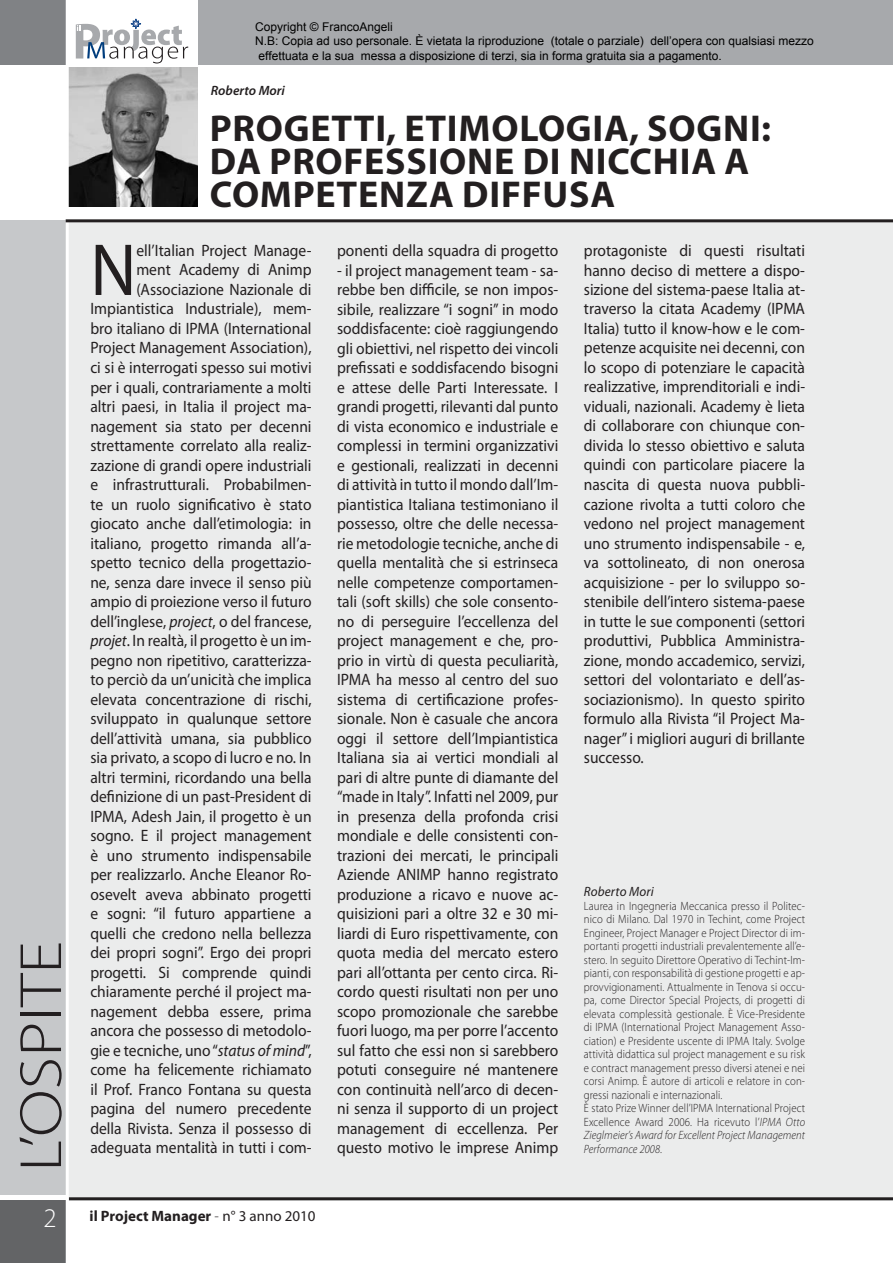
<style>
.page{position:relative;width:893px;height:1263px;background:#fff}
.page>*{position:absolute;margin:0;border:0;box-sizing:border-box;transform-origin:0 0}
.t1{font:74.4px "Myriad Pro";color:#231f20;scale:.94 1}
.t2{font:300 60px "Myriad Pro";color:#231f20;scale:1.18 1}
.t3{font:700 37.5px/33px "Myriad Pro";letter-spacing:.02em;color:#231f20}
.t4{font:300 27px "Myriad Pro";color:#fff}
.t5{font:16.5px/19.5px "Myriad Pro";color:#231f20;text-align:justify;scale:.94 1}
.t6{font:700 15px "Myriad Pro";color:#231f20}
.t7{font:italic 600 13.5px "Myriad Pro";color:#231f20}
.t8{font:italic 13.5px "Myriad Pro";letter-spacing:.01em;color:#231f20}
.t9{font:300 12px/13.5px "Myriad Pro";letter-spacing:.01em;color:#231f20;scale:.9 1}
.t10{font:12px/14.4px "Arial";color:#000}
.s1{font-style:italic}
.s2{font-weight:300}
.s3{font-weight:400}
</style>
<div class="page">
<img style="left:69px;top:67px;width:129px;height:140px">
<div style="left:68px;top:221px;width:824px;height:979px;background:#ebecec"></div>
<hr style="left:69px;top:1197px;width:823px;height:3px;background:#231f20">
<div style="left:198px;top:0;width:694px;height:65px;background:#a7a9ac"></div>
<div style="left:0;top:0;width:67px;height:65px;background:#808285"></div>
<div style="left:0;top:220px;width:67px;height:975px;background:#c6c8ca"></div>
<div style="left:0;top:1200px;width:67px;height:63px;background:#636466"></div>
<hr style="left:66px;top:0;width:3px;height:1263px;background:#fff">
<hr style="left:66px;top:219px;width:826px;height:3px;background:#231f20">
<svg style="left:76px;top:19px;width:112px;height:44px"></svg>
<h2 class="t2" style="left:18px;top:1172px;width:197px;rotate:-90deg">L’OSPITE</h2>
<h3 class="t4" style="left:44px;top:1208px;width:15px">2</h3>
<p class="t10" style="left:255px;top:20px;width:560px">Copyright © FrancoAngeli<br>N.B: Copia ad uso personale. È vietata la riproduzione (totale o parziale) dell’opera con qualsiasi mezzo effettuata e la sua messa a disposizione di terzi, sia in forma gratuita sia a pagamento.</p>
<p class="t7" style="left:211px;top:85px;width:76px">Roberto Mori</p>
<h3 class="t3" style="left:210px;top:114px;width:562px">PROGETTI, ETIMOLOGIA, SOGNI:<br>DA PROFESSIONE DI NICCHIA A<br>COMPETENZA DIFFUSA</h3>
<p class="t5" style="left:90px;top:242px;width:237px;text-align:right">ell’Italian Project Manage-<br>ment Academy di Animp (Associazione Nazionale di Impiantistica Industriale), mem&shy;bro italiano di IPMA (International Project Management Association), ci si è interrogati spesso sui motivi per i quali, contrariamente a molti altri paesi, in Italia il project ma&shy;nagement sia stato per decenni strettamente correlato alla realiz&shy;zazione di grandi opere industriali e infrastrutturali. Probabilmen&shy;te un ruolo significativo è stato giocato anche dall’etimologia: in italiano, progetto rimanda all’a&shy;spetto tecnico della progettazio&shy;ne, senza dare invece il senso più ampio di proiezione verso il futuro dell’inglese, <span class="s1">project</span>, o del francese, <span class="s1">projet</span>. In realtà, il progetto è un im&shy;pegno non ripetitivo, caratterizza&shy;to perciò da un’unicità che implica elevata concentrazione di rischi, sviluppato in qualunque settore dell’attività umana, sia pubblico sia privato, a scopo di lucro e no. In altri termini, ricordando una bella definizione di un past-President di IPMA, Adesh Jain, il progetto è un sogno. E il project management è uno strumento indispensabile per realizzarlo. Anche Eleanor Ro&shy;osevelt aveva abbinato progetti e sogni: “il futuro appartiene a quelli che credono nella bellezza dei propri sogni”. Ergo dei propri progetti. Si comprende quindi chiaramente perché il project ma&shy;nagement debba essere, prima ancora che possesso di metodolo&shy;gie e tecniche, uno “<span class="s1">status of mind</span>”, come ha felicemente richiamato il Prof. Franco Fontana su questa pagina del numero precedente della Rivista. Senza il possesso di adeguata mentalità in tutti i com-</p>
<p class="t5" style="left:337px;top:242px;width:237px">ponenti della squadra di progetto</p>
<h1 class="t1" style="left:90px;top:242px;width:50px">N</h1>
<p class="t5" style="left:337px;top:261px;width:237px">- il project management team - sa&shy;rebbe ben difficile, se non impos&shy;sibile, realizzare “i sogni” in modo soddisfacente: cioè raggiungendo gli obiettivi, nel rispetto dei vincoli prefissati e soddisfacendo bisogni e attese delle Parti Interessate. I grandi progetti, rilevanti dal punto di vista economico e industriale e complessi in termini organizzativi e gestionali, realizzati in decenni di attività in tutto il mondo dall’Im&shy;piantistica Italiana testimoniano il possesso, oltre che delle necessa&shy;rie metodologie tecniche, anche di quella mentalità che si estrinseca nelle competenze comportamen&shy;tali (soft skills) che sole consento&shy;no di perseguire l’eccellenza del project management e che, pro&shy;prio in virtù di questa peculiarità, IPMA ha messo al centro del suo sistema di certificazione profes&shy;sionale. Non è casuale che ancora oggi il settore dell’Impiantistica Italiana sia ai vertici mondiali al pari di altre punte di diamante del “made in Italy”. Infatti nel 2009, pur in presenza della profonda crisi mondiale e delle consistenti con&shy;trazioni dei mercati, le principali Aziende ANIMP hanno registrato produzione a ricavo e nuove ac&shy;quisizioni pari a oltre 32 e 30 mi&shy;liardi di Euro rispettivamente, con quota media del mercato estero pari all’ottanta per cento circa. Ri&shy;cordo questi risultati non per uno scopo promozionale che sarebbe fuori luogo, ma per porre l’accento sul fatto che essi non si sarebbero potuti conseguire né mantenere con continuità nell’arco di decen&shy;ni senza il supporto di un project management di eccellenza. Per questo motivo le imprese Animp</p>
<p class="t6" style="left:90px;top:1210px;width:227px">il Project Manager <span class="s2">-</span> <span class="s3">n° 3 anno 2010</span></p>
<p class="t5" style="left:584px;top:242px;width:237px">protagoniste di questi risultati hanno deciso di mettere a dispo&shy;sizione del sistema-paese Italia at&shy;traverso la citata Academy (IPMA Italia) tutto il know-how e le com&shy;petenze acquisite nei decenni, con lo scopo di potenziare le capacità realizzative, imprenditoriali e indi&shy;viduali, nazionali. Academy è lieta di collaborare con chiunque con&shy;divida lo stesso obiettivo e saluta quindi con particolare piacere la nascita di questa nuova pubbli&shy;cazione rivolta a tutti coloro che vedono nel project management uno strumento indispensabile - e, va sottolineato, di non onerosa acquisizione - per lo sviluppo so&shy;stenibile dell’intero sistema-paese in tutte le sue componenti (settori produttivi, Pubblica Amministra&shy;zione, mondo accademico, servizi, settori del volontariato e dell’as&shy;sociazionismo). In questo spirito formulo alla Rivista “il Project Ma&shy;nager” i migliori auguri di brillante successo.</p>
<p class="t8" style="left:584px;top:887px;width:71px">Roberto Mori</p>
<p class="t9" style="left:584px;top:900px;width:247px">Laurea in Ingegneria Meccanica presso il Politec&shy;nico di Milano. Dal 1970 in Techint, come Project Engineer, Project Manager e Project Director di im&shy;portanti progetti industriali prevalentemente all’e&shy;stero. In seguito Direttore Operativo di Techint-Im&shy;pianti, con responsabilità di gestione progetti e ap&shy;provvigionamenti. Attualmente in Tenova si occu&shy;pa, come Director Special Projects, di progetti di elevata complessità gestionale. È Vice-Presidente di IPMA (International Project Management Asso&shy;ciation) e Presidente uscente di IPMA Italy. Svolge attività didattica sul project management e su risk e contract management presso diversi atenei e nei corsi Animp. È autore di articoli e relatore in con&shy;gressi nazionali e internazionali.<br>È stato Prize Winner dell’IPMA International Project Excellence Award 2006. Ha ricevuto l’<span class="s1">IPMA Otto Zieglmeier’s Award for Excellent Project Management Performance 2008</span>.</p>
</div>
